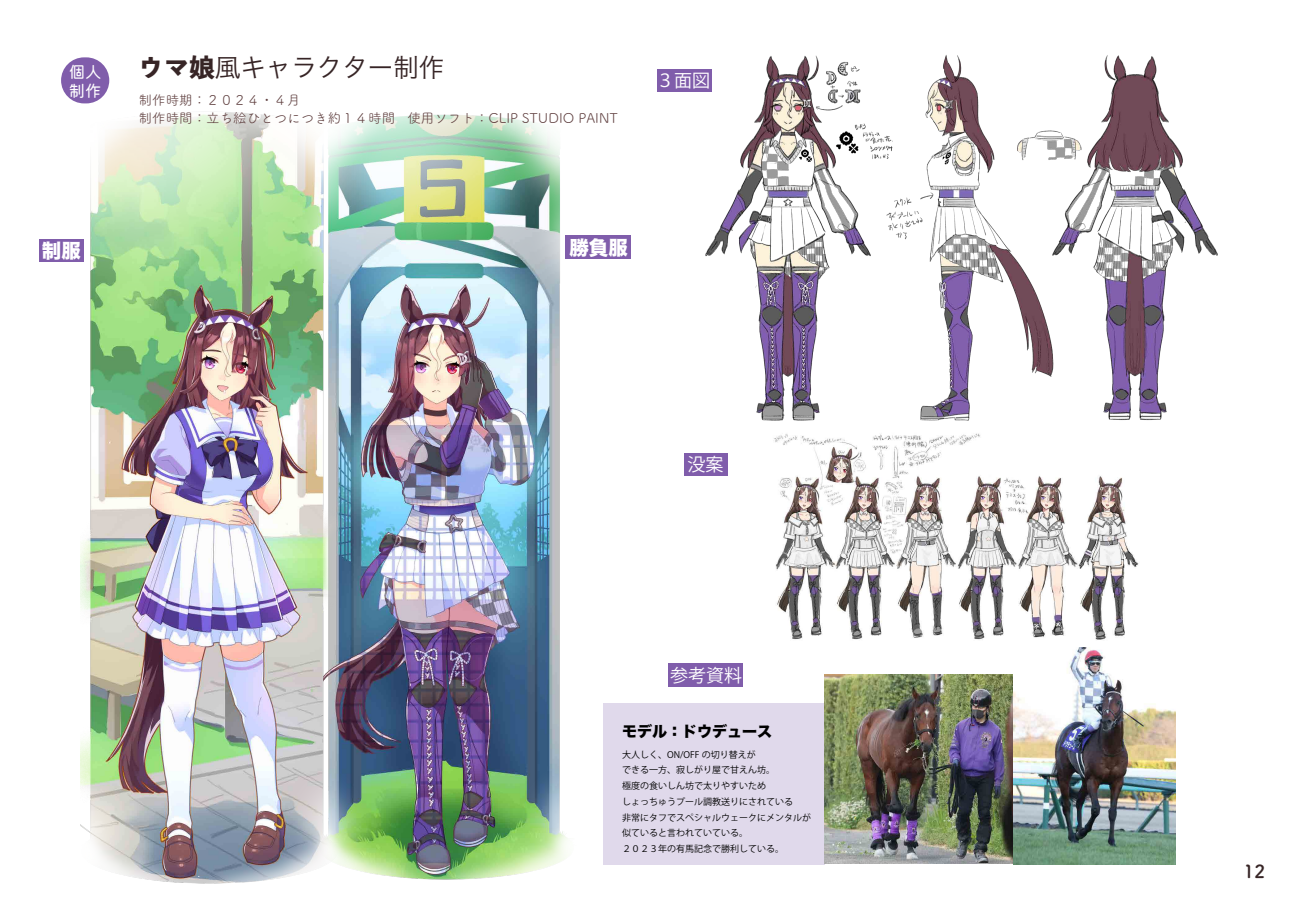
<style>
.page{position:relative;width:1289px;height:919px;background:#fff}
.page>*{position:absolute;margin:0;border:0;box-sizing:border-box;transform-origin:0 0}
.t1{font:25.5px "Hira Kaku Pro N W3";color:#372526}
.t2{font:19.5px "Hira Kaku Std N W8";color:#fff}
.t3{font:18px "Koz Go Pr 6 N";color:#fff}
.t4{font:18px "Tsuku A Rd Gothic Std B";color:#372526}
.t5{font:16.5px/19.5px "Kiwi Maru";color:#fff}
.t6{font:15px "Hira Kaku Std N W8";color:#000}
.t7{font:13.5px/18px "Tsuku A Rd Gothic Std R";color:#604040}
.t8{font:9px/15.8px "Koz Go Pr 6 N";color:#000}
.s1{font-family:"Toppan Bunkyu Midashi Gothic Std N";font-weight:800}
</style>
<div class="page">
<div style="left:603px;top:703px;width:221px;height:161px;background:#e0d9eb"></div>
<div style="left:61px;top:57px;width:48px;height:46px;background:#805dab;border-radius:23px"></div>
<div style="left:39px;top:240px;width:44px;height:22px;background:#805dab"></div>
<div style="left:566px;top:235px;width:65px;height:24px;background:#805dab"></div>
<img style="left:824px;top:675px;width:189px;height:188px">
<img style="left:705px;top:55px;width:513px;height:366px">
<div style="left:657px;top:69px;width:55px;height:23px;background:#805dab"></div>
<div style="left:684px;top:453px;width:44px;height:22px;background:#805dab"></div>
<div style="left:668px;top:663px;width:75px;height:23px;background:#805dab"></div>
<img style="left:1013px;top:647px;width:162px;height:217px">
<img style="left:774px;top:433px;width:365px;height:207px">
<img style="left:344px;top:114px;width:224px;height:766px">
<img style="left:80px;top:112px;width:264px;height:772px">
<h3 class="t5" style="left:69px;top:62px;width:34px">個人制作</h3>
<h1 class="t1" style="left:138px;top:44px;width:307px"><span class="s1">ウマ娘</span>風キャラクター制作</h1>
<h3 class="t7" style="left:139px;top:90px;width:480px">制作時期：２０２４・４月<br>制作時間：立ち絵ひとつにつき約１４時間 使用ソフト：CLIP STUDIO PAINT</h3>
<h3 class="t3" style="left:656px;top:71px;width:55px">３面図</h3>
<h2 class="t2" style="left:42px;top:240px;width:40px">制服</h2>
<h2 class="t2" style="left:569px;top:236px;width:60px">勝負服</h2>
<h3 class="t3" style="left:687px;top:454px;width:37px">没案</h3>
<h3 class="t3" style="left:670px;top:665px;width:73px">参考資料</h3>
<h3 class="t6" style="left:622px;top:722px;width:151px">モデル：ドウデュース</h3>
<p class="t8" style="left:622px;top:746px;width:191px">大人しく、ON/OFF の切り替えが<br>できる一方、寂しがり屋で甘えん坊。<br>極度の食いしん坊で太りやすいため<br>しょっちゅうプール調教送りにされている<br>非常にタフでスペシャルウェークにメンタルが似ていると言われていている。<br>２０２３年の有馬記念で勝利している。</p>
<h3 class="t4" style="left:1243px;top:857px;width:23px">12</h3>
</div>
